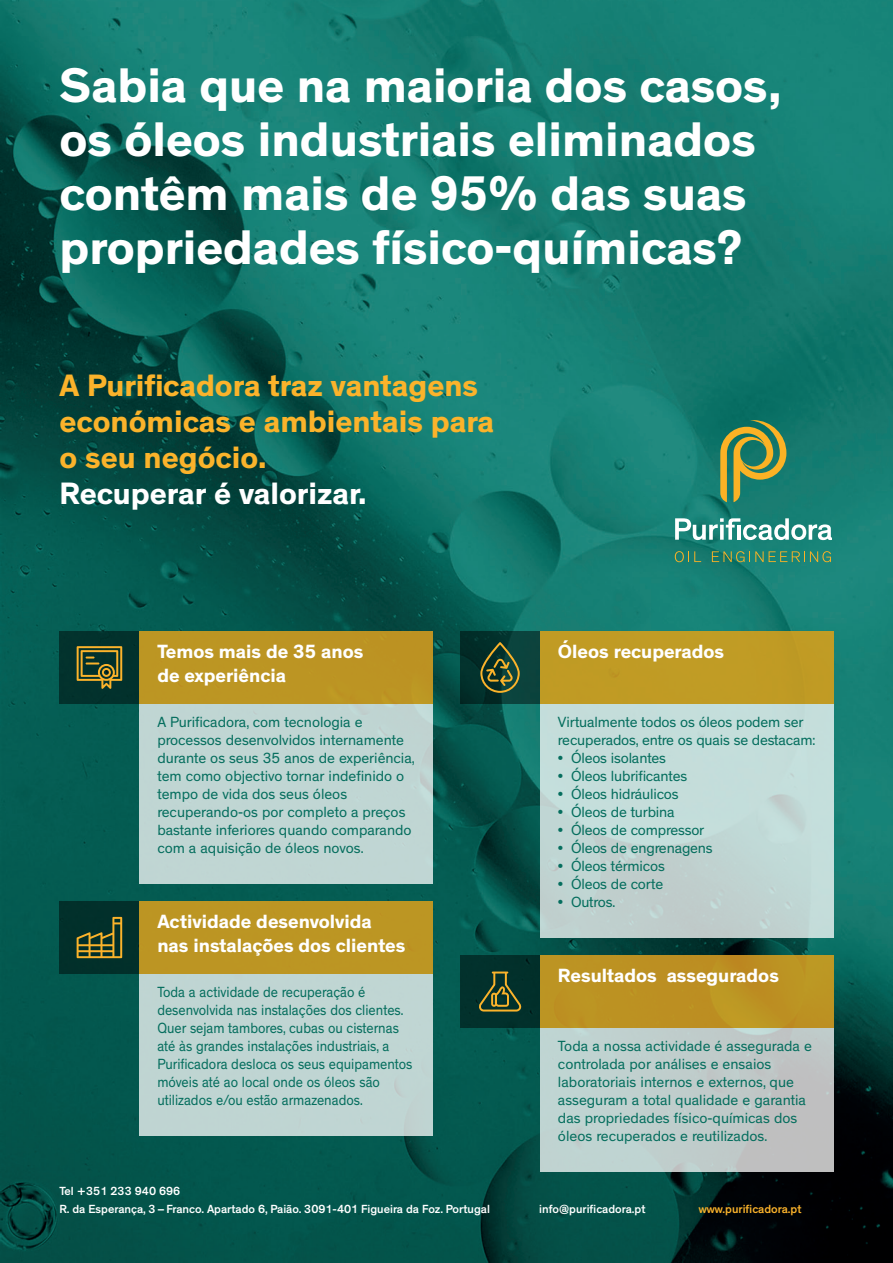
<style>
.page{position:relative;width:893px;height:1263px;background:#fff}
.page>*{position:absolute;margin:0;border:0;box-sizing:border-box;transform-origin:0 0}
.t1{font:700 49.5px/54px "Theinhardt";color:#fff}
.t2{font:700 31.5px/36px "Theinhardt";color:#fbb32b}
.t3{font:700 31.5px "Theinhardt";color:#fff}
.t4{font:700 19.5px/24px "Theinhardt";color:#fff}
.t5{font:15px/18px "Theinhardt";color:#056e5e}
.t6{font:15px/18px "Theinhardt";color:#056e5e;scale:.92 1}
.t7{font:500 12px/18px "Theinhardt";color:#fff}
.t8{font:500 12px "Theinhardt";color:#fbb32b}
</style>
<div class="page">
<img style="left:0;top:0;width:893px;height:1263px">
<div style="left:139px;top:631px;width:294px;height:252px;background:#c0d6d3"></div>
<div style="left:139px;top:901px;width:294px;height:234px;background:#bfd5d3"></div>
<div style="left:59px;top:901px;width:80px;height:72px;background:#01302a"></div>
<div style="left:460px;top:631px;width:80px;height:72px;background:linear-gradient(to right,#002723,#0d4740)"></div>
<div style="left:460px;top:955px;width:80px;height:72px;background:#02312c"></div>
<div style="left:540px;top:631px;width:293px;height:306px;background:linear-gradient(to right,#c2d6d3,#c3dad6)"></div>
<div style="left:540px;top:955px;width:293px;height:216px;background:linear-gradient(to right,#bfd6d2,#bfbfbe)"></div>
<div style="left:139px;top:631px;width:294px;height:72px;background:#bc9523"></div>
<div style="left:540px;top:631px;width:293px;height:72px;background:#c09b24"></div>
<div style="left:139px;top:901px;width:294px;height:72px;background:#bc9623"></div>
<div style="left:540px;top:955px;width:293px;height:72px;background:#bc9222"></div>
<div style="left:60px;top:631px;width:79px;height:72px;background:#02322d"></div>
<svg style="left:675px;top:551px;width:26px;height:11px"></svg>
<svg style="left:712px;top:551px;width:119px;height:11px"></svg>
<svg style="left:675px;top:518px;width:157px;height:22px"></svg>
<svg style="left:720px;top:420px;width:66px;height:82px;background:#688c51"></svg>
<svg style="left:480px;top:642px;width:40px;height:51px;background:#3b512f"></svg>
<svg style="left:77px;top:917px;width:45px;height:41px"></svg>
<svg style="left:77px;top:646px;width:45px;height:43px"></svg>
<svg style="left:479px;top:971px;width:43px;height:40px"></svg>
<h1 class="t1" style="left:60px;top:60px;width:724px">Sabia que na maioria dos casos, os óleos industriais eliminados contêm mais de 95% das suas propriedades físico-químicas?</h1>
<h2 class="t2" style="left:60px;top:368px;width:436px">A Purificadora traz vantagens económicas e ambientais para o seu negócio.</h2>
<h2 class="t3" style="left:60px;top:474px;width:309px">Recuperar é valorizar.</h2>
<h3 class="t4" style="left:157px;top:640px;width:208px">Temos mais de 35 anos de experiência</h3>
<h3 class="t4" style="left:558px;top:640px;width:168px">Óleos recuperados</h3>
<p class="t5" style="left:157px;top:713px;width:259px">A Purificadora, com tecnologia e processos desenvolvidos internamente durante os seus 35 anos de experiência, tem como objectivo tornar indefinido o tempo de vida dos seus óleos recuperando-os por completo a preços bastante inferiores quando comparando com a aquisição de óleos novos.</p>
<p class="t5" style="left:558px;top:713px;width:259px">Virtualmente todos os óleos podem ser recuperados, entre os quais se destacam:</p>
<p class="t5" style="left:558px;top:749px;width:110px">• Óleos isolantes</p>
<p class="t5" style="left:558px;top:767px;width:131px">• Óleos lubrificantes</p>
<p class="t5" style="left:558px;top:785px;width:122px">• Óleos hidráulicos</p>
<p class="t5" style="left:558px;top:803px;width:118px">• Óleos de turbina</p>
<p class="t5" style="left:558px;top:821px;width:148px">• Óleos de compressor</p>
<p class="t5" style="left:558px;top:839px;width:156px">• Óleos de engrenagens</p>
<p class="t5" style="left:558px;top:857px;width:108px">• Óleos térmicos</p>
<p class="t5" style="left:558px;top:875px;width:107px">• Óleos de corte</p>
<p class="t5" style="left:558px;top:893px;width:59px">• Outros.</p>
<h3 class="t4" style="left:157px;top:910px;width:249px">Actividade desenvolvida nas instalações dos clientes</h3>
<p class="t6" style="left:157px;top:983px;width:279px">Toda a actividade de recuperação é desenvolvida nas instalações dos clientes.<br>Quer sejam tambores, cubas ou cisternas até às grandes instalações industriais, a Purificadora desloca os seus equipamentos móveis até ao local onde os óleos são utilizados e/ou estão armazenados.</p>
<p class="t7" style="left:60px;top:1182px;width:432px">Tel +351 233 940 696<br>R. da Esperança, 3–Franco. Apartado 6, Paião. 3091-401 Figueira da Foz. Portugal</p>
<h3 class="t4" style="left:558px;top:964px;width:223px">Resultados assegurados</h3>
<p class="t5" style="left:558px;top:1037px;width:256px">Toda a nossa actividade é assegurada e controlada por análises e ensaios laboratoriais internos e externos, que asseguram a total qualidade e garantia das propriedades físico-químicas dos óleos recuperados e reutilizados.</p>
<p class="t7" style="left:539px;top:1200px;width:108px">info@purificadora.pt</p>
<p class="t8" style="left:699px;top:1201px;width:104px">www.purificadora.pt</p>
</div>
